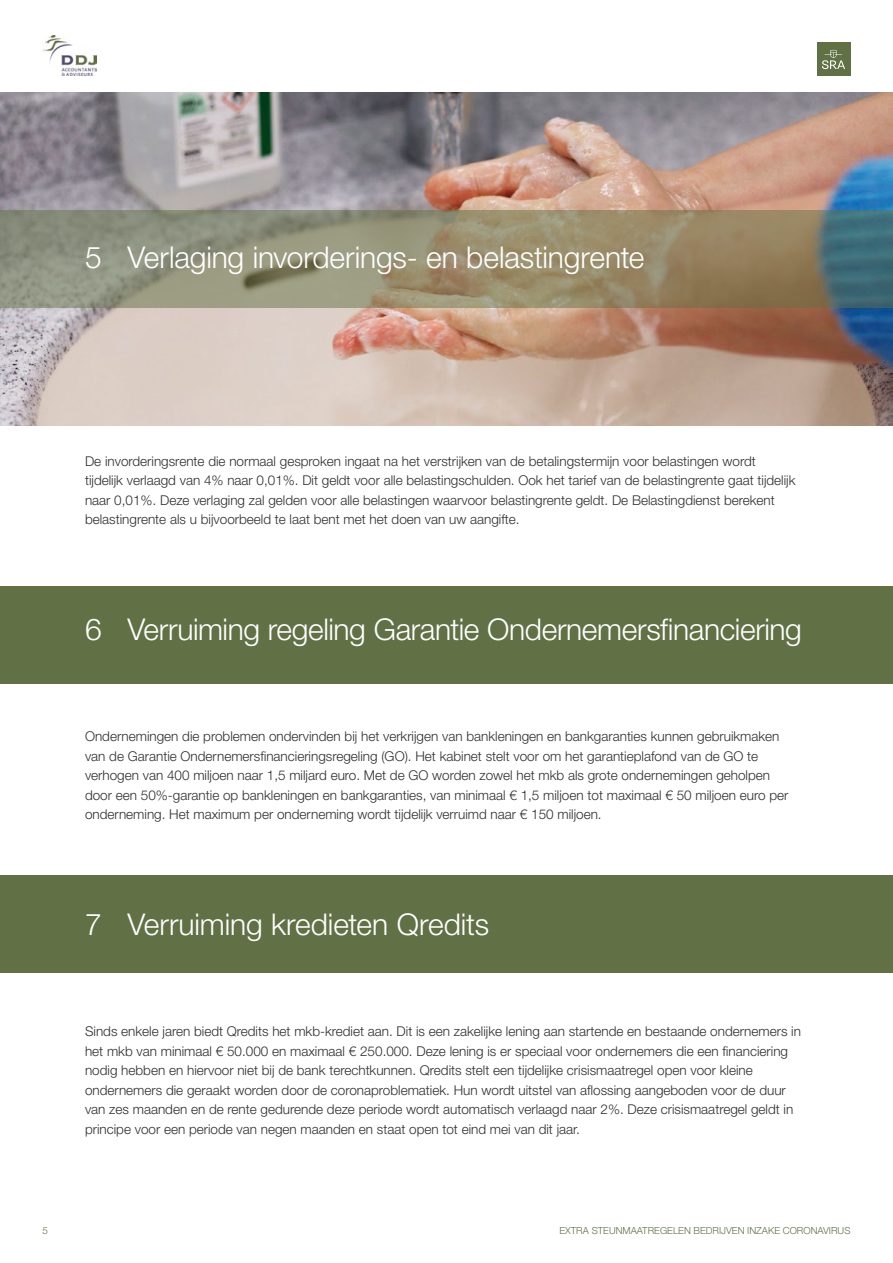
<style>
.page{position:relative;width:893px;height:1263px;background:#fff}
.page>*{position:absolute;margin:0;border:0;box-sizing:border-box;transform-origin:0 0}
.t1{font:300 30px "Helvetica Neue LT Std";letter-spacing:-.01em;color:#fff}
.Body{font:300 13.5px/19.5px "Helvetica Neue LT Std";color:#2f2f2f}
.t2{font:300 9.75px "Helvetica Neue LT Std";color:#617145}
</style>
<div class="page">
<img style="left:0;top:92px;width:893px;height:333px">
<svg style="left:0;top:210px;width:893px;height:98px;background:#8c8a71"></svg>
<div style="left:817px;top:43px;width:33px;height:33px;background:#617145"></div>
<svg style="left:822px;top:50px;width:23px;height:19px"></svg>
<img style="left:43px;top:35px;width:54px;height:41px">
<div style="left:0;top:586px;width:893px;height:98px;background:#617145"></div>
<div style="left:0;top:875px;width:893px;height:98px;background:#617145"></div>
<p class="t1" style="left:85px;top:239px;width:561px">5 Verlaging invorderings- en belastingrente</p>
<p class="Body" style="left:85px;top:451px;width:712px">De invorderingsrente die normaal gesproken ingaat na het verstrijken van de betalingstermijn voor belastingen wordt tijdelijk verlaagd van 4% naar 0,01%. Dit geldt voor alle belastingschulden. Ook het tarief van de belastingrente gaat tijdelijk naar 0,01%. Deze verlaging zal gelden voor alle belastingen waarvoor belastingrente geldt. De Belastingdienst berekent belastingrente als u bijvoorbeeld te laat bent met het doen van uw aangifte.</p>
<p class="t1" style="left:85px;top:611px;width:718px">6 Verruiming regeling Garantie Ondernemersfinanciering</p>
<p class="Body" style="left:85px;top:726px;width:705px">Ondernemingen die problemen ondervinden bij het verkrijgen van bankleningen en bankgaranties kunnen gebruikmaken van de Garantie Ondernemersfinancieringsregeling (GO). Het kabinet stelt voor om het garantieplafond van de GO te verhogen van 400 miljoen naar 1,5 miljard euro. Met de GO worden zowel het mkb als grote ondernemingen geholpen door een 50%-garantie op bankleningen en bankgaranties, van minimaal € 1,5 miljoen tot maximaal € 50 miljoen euro per onderneming. Het maximum per onderneming wordt tijdelijk verruimd naar € 150 miljoen.</p>
<p class="t1" style="left:85px;top:906px;width:406px">7 Verruiming kredieten Qredits</p>
<p class="Body" style="left:85px;top:1021px;width:717px">Sinds enkele jaren biedt Qredits het mkb-krediet aan. Dit is een zakelijke lening aan startende en bestaande ondernemers in het mkb van minimaal € 50.000 en maximaal € 250.000. Deze lening is er speciaal voor ondernemers die een financiering nodig hebben en hiervoor niet bij de bank terechtkunnen. Qredits stelt een tijdelijke crisismaatregel open voor kleine ondernemers die geraakt worden door de coronaproblematiek. Hun wordt uitstel van aflossing aangeboden voor de duur van zes maanden en de rente gedurende deze periode wordt automatisch verlaagd naar 2%. Deze crisismaatregel geldt in principe voor een periode van negen maanden en staat open tot eind mei van dit jaar.</p>
<p class="t2" style="left:43px;top:1224px;width:7px">5</p>
<p class="t2" style="left:559px;top:1224px;width:292px">EXTRA STEUNMAATREGELEN BEDRIJVEN INZAKE CORONAVIRUS</p>
</div>
